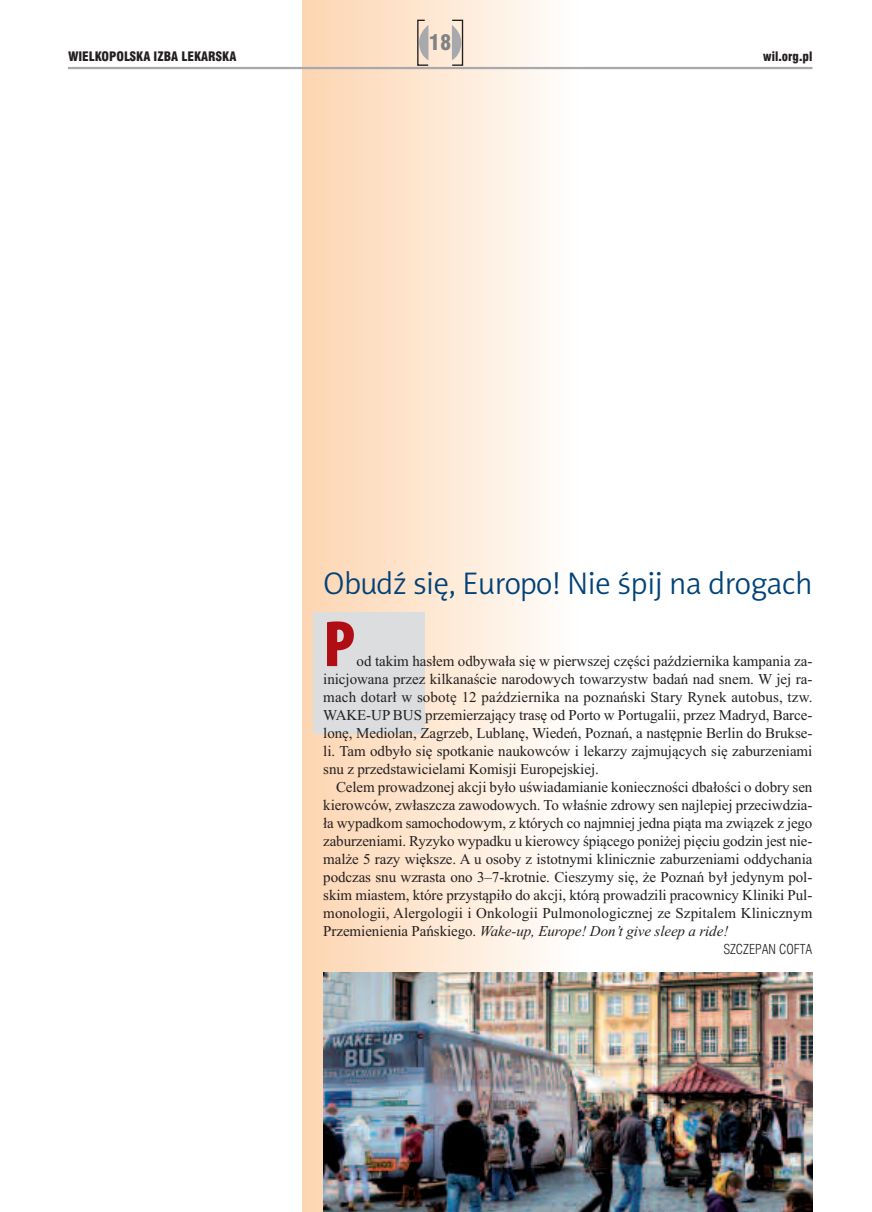
<style>
.page{position:relative;width:872px;height:1212px;background:#fff}
.page>*{position:absolute;margin:0;border:0;box-sizing:border-box;transform-origin:0 0}
.t1{font:900 condensed 66px "Myriad Pro";color:#b00d15}
.t2{font:31.5px "Naomi Sans EFNTT Light";letter-spacing:-.015em;color:#004279}
.t3{font:21px "Swis 721 Blk Cn EU";color:#808285}
.t4{font:15px/18px "Times New Roman";color:#231f20;text-align:justify}
.t5{font:13.5px "Swis 721 Lt Cn EU";color:#231f20}
.t6{font:12.75px "Swis 721 Blk Cn EU";color:#231f20}
.s1{font-style:italic}
</style>
<div class="page">
<div style="left:302px;top:0;width:276px;height:1212px;background:linear-gradient(to right,#fdd4b0,#fefefc)"></div>
<div style="left:451px;top:20px;width:12px;height:46px;border:1px solid #231f20"></div>
<svg style="left:452px;top:25px;width:9px;height:35px"></svg>
<svg style="left:416px;top:19px;width:13px;height:48px"></svg>
<hr style="left:68px;top:67px;width:744px;height:2px;background:#a8a9ad">
<img style="left:323px;top:972px;width:489px;height:240px">
<div style="left:313px;top:612px;width:112px;height:122px;background:#dcdddf"></div>
<h3 class="t3" style="left:429px;top:30px;width:24px">18</h3>
<p class="t6" style="left:68px;top:48px;width:170px">WIELKOPOLSKA IZBA LEKARSKA</p>
<p class="t6" style="left:763px;top:48px;width:51px">wil.org.pl</p>
<h2 class="t2" style="left:323px;top:565px;width:490px">Obudź się, Europo! Nie śpij na drogach</h2>
<h1 class="t1" style="left:323px;top:621px;width:33px">P</h1>
<p class="t4" style="left:323px;top:652px;width:490px;text-indent:33px">od takim hasłem odbywała się w pierwszej części października kampania za&shy;inicjowana przez kilkanaście narodowych towarzystw badań nad snem. W jej ra&shy;mach dotarł w sobotę 12 października na poznański Stary Rynek autobus, tzw.<br>WAKE-UP BUS przemierzający trasę od Porto w Portugalii, przez Madryd, Barce&shy;lonę, Mediolan, Zagrzeb, Lublanę, Wiedeń, Poznań, a następnie Berlin do Brukse&shy;li. Tam odbyło się spotkanie naukowców i lekarzy zajmujących się zaburzeniami snu z przedstawicielami Komisji Europejskiej.</p>
<p class="t4" style="left:323px;top:778px;width:490px;text-indent:13px">Celem prowadzonej akcji było uświadamianie konieczności dbałości o dobry sen kierowców, zwłaszcza zawodowych. To właśnie zdrowy sen najlepiej przeciwdzia&shy;ła wypadkom samochodowym, z których co najmniej jedna piąta ma związek z jego zaburzeniami. Ryzyko wypadku u kierowcy śpiącego poniżej pięciu godzin jest nie&shy;malże 5 razy większe. A u osoby z istotnymi klinicznie zaburzeniami oddychania podczas snu wzrasta ono 3–7-krotnie. Cieszymy się, że Poznań był jedynym pol&shy;skim miastem, które przystąpiło do akcji, którą prowadzili pracownicy Kliniki Pul&shy;monologii, Alergologii i Onkologii Pulmonologicznej ze Szpitalem Klinicznym Przemienienia Pańskiego. <span class="s1">Wake-up, Europe! Don’t give sleep a ride!</span></p>
<p class="t5" style="left:723px;top:941px;width:91px">SZCZEPAN COFTA</p>
</div>
